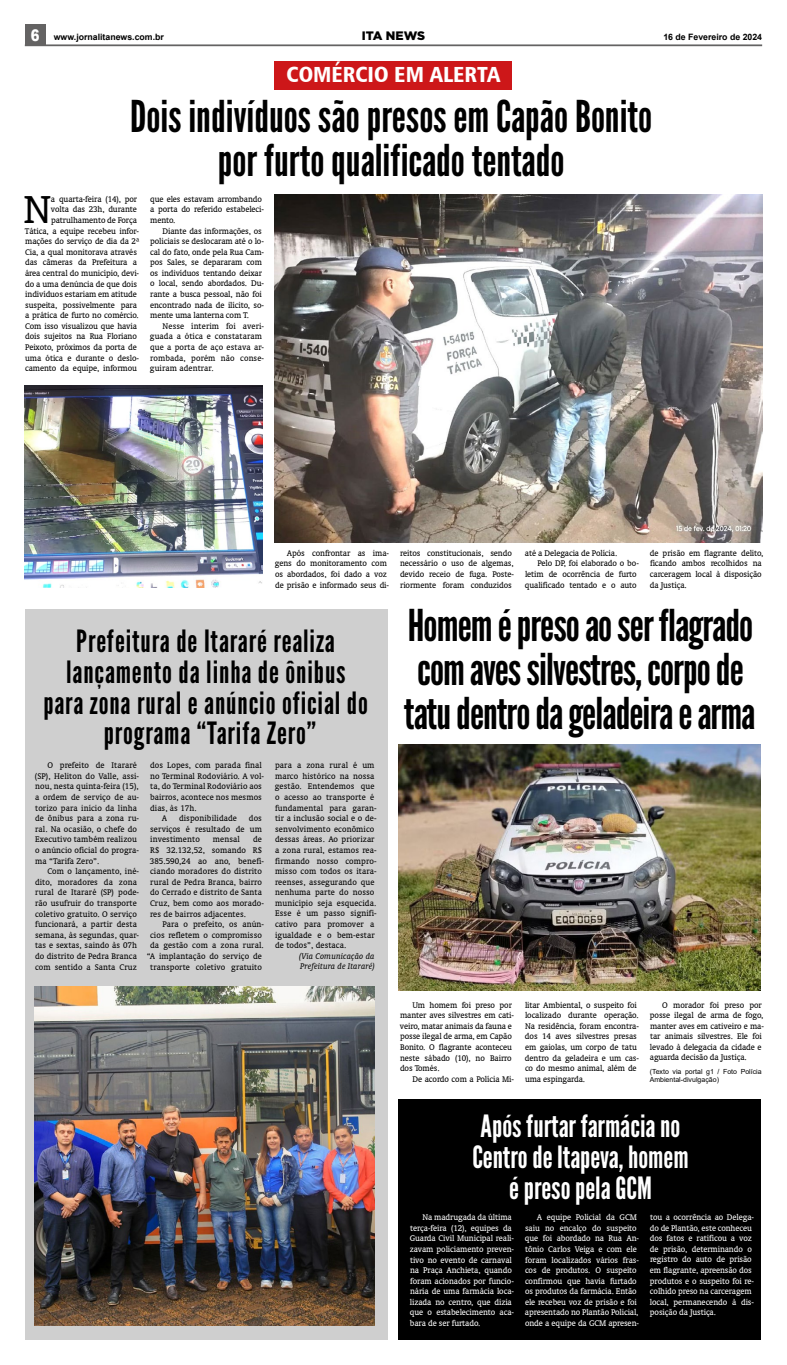
<style>
.page{position:relative;width:787px;height:1365px;background:#fff}
.page>*{position:absolute;margin:0;border:0;box-sizing:border-box;transform-origin:0 0}
.t1{font:44.1px "Oranda BT";color:#000}
.t2{font:43.75px/43.8px "League Gothic";letter-spacing:-.02em;color:#000;text-align:center}
.t3{font:43.75px/43.8px "League Gothic";color:#000;text-align:center}
.t4{font:30.62px/30.6px "League Gothic";letter-spacing:.03em;color:#000;text-align:center}
.t5{font:30.62px/30.6px "League Gothic";color:#fff;text-align:center}
.t6{font:21.88px "Humanist 777 BT Black Condensed B";color:#fff}
.t7{font:900 12.25px "Gotham";color:#000}
.t8{font:9.19px/10.6px "Oranda BT";letter-spacing:-.01em;color:#000}
.t9{font:9.19px/10.6px "Oranda BT";letter-spacing:.01em;color:#000}
.t10{font:9.19px/10.6px "Oranda BT";letter-spacing:-.01em;color:#fff}
.t11{font:italic 9.19px/10.6px "Oranda BT";letter-spacing:.01em;color:#000}
.t12{font:700 8.75px "Arial";color:#000}
.t13{font:7px/8.4px "Arial";color:#000}
.s1{font-weight:900;font-size:16.1px;color:#fff}
</style>
<div class="page">
<div style="left:398px;top:1099px;width:363px;height:240px;background:#000"></div>
<div style="left:25px;top:609px;width:362px;height:730px;background:#cfcfcf"></div>
<div style="left:25px;top:25px;width:20px;height:21px;background:#646363"></div>
<hr style="left:25px;top:44px;width:736px;height:2px;background:#646363">
<img style="left:35px;top:986px;width:340px;height:339px">
<img style="left:398px;top:744px;width:362px;height:246px">
<div style="left:274px;top:61px;width:238px;height:28px;background:#cd1719"></div>
<img style="left:25px;top:385px;width:237px;height:202px">
<img style="left:274px;top:195px;width:487px;height:347px">
<p class="t12" style="left:31px;top:30px;width:135px"><span class="s1">6</span> www.jornalitanews.com.br</p>
<h3 class="t7" style="left:361px;top:29px;width:65px">ITA NEWS</h3>
<p class="t12" style="left:663px;top:30px;width:100px">16 de Fevereiro de 2024</p>
<h3 class="t6" style="left:286px;top:61px;width:215px">COMÉRCIO EM ALERTA</h3>
<h2 class="t3" style="left:130px;top:95px;width:523px">Dois indivíduos são presos em Capão Bonito por furto qualificado tentado</h2>
<p class="t8" style="left:25px;top:193px;width:116px;text-align:right">a quarta-feira (14), por<br>volta das 23h, durante patrulhamento de Força<br>Tática, a equipe recebeu infor&shy;mações do serviço de dia da 2ª<br>Cia, a qual monitorava através das câmeras da Prefeitura a área central do município, devi&shy;do a uma denúncia de que dois indivíduos estariam em atitude suspeita, possivelmente para a prática de furto no comércio.<br>Com isso visualizou que havia dois sujeitos na Rua Floriano<br>Peixoto, próximos da porta de uma ótica e durante o deslo&shy;camento da equipe, informou</p>
<p class="t8" style="left:150px;top:193px;width:115px">que eles estavam arrombando a porta do referido estabeleci&shy;mento.</p>
<h1 class="t1" style="left:24px;top:184px;width:29px">N</h1>
<p class="t8" style="left:150px;top:225px;width:115px;text-indent:12px">Diante das informações, os policiais se deslocaram até o lo&shy;cal do fato, onde pela Rua Cam&shy;pos Sales, se depararam com os indivíduos tentando deixar o local, sendo abordados. Du&shy;rante a busca pessoal, não foi encontrado nada de ilícito, so&shy;mente uma lanterna com T.</p>
<p class="t9" style="left:150px;top:320px;width:116px;text-indent:13px">Nesse ínterim foi averi&shy;guada a ótica e constataram que a porta de aço estava ar&shy;rombada, porém não conse&shy;guiram adentrar.</p>
<p class="t8" style="left:275px;top:547px;width:116px;text-indent:12px">Após confrontar as ima&shy;gens do monitoramento com os abordados, foi dado a voz de prisão e informado seus di-</p>
<p class="t8" style="left:400px;top:547px;width:115px">reitos constitucionais, sendo necessário o uso de algemas, devido receio de fuga. Poste&shy;riormente foram conduzidos</p>
<p class="t8" style="left:524px;top:547px;width:94px">até a Delegacia de Polícia.</p>
<p class="t8" style="left:537px;top:558px;width:103px">Pelo DP, foi elaborado o bo-</p>
<p class="t8" style="left:525px;top:568px;width:113px">letim de ocorrência de furto</p>
<p class="t8" style="left:524px;top:579px;width:113px">qualificado tentado e o auto</p>
<p class="t8" style="left:649px;top:547px;width:115px">de prisão em flagrante delito, ficando ambos recolhidos na carceragem local à disposição da Justiça.</p>
<h3 class="t4" style="left:44px;top:626px;width:326px">Prefeitura de Itararé realiza lançamento da linha de ônibus para zona rural e anúncio oficial do programa “Tarifa Zero”</h3>
<p class="t9" style="left:35px;top:760px;width:106px;text-indent:12px">O prefeito de Itararé (SP), Heliton do Valle, assi&shy;nou, nesta quinta-feira (15), a ordem de serviço de au&shy;torizo para início da linha de ônibus para a zona ru&shy;ral. Na ocasião, o chefe do<br>Executivo também realizou o anúncio oficial do progra&shy;ma “Tarifa Zero”.</p>
<p class="t9" style="left:35px;top:865px;width:105px;text-indent:12px">Com o lançamento, iné&shy;dito, moradores da zona rural de Itararé (SP) pode&shy;rão usufruir do transporte coletivo gratuito. O serviço funcionará, a partir desta semana, às segundas, quar&shy;tas e sextas, saindo às 07h do distrito de Pedra Branca com sentido a Santa Cruz</p>
<p class="t9" style="left:275px;top:760px;width:103px">para a zona rural é um marco histórico na nossa gestão. Entendemos que o acesso ao transporte é fundamental para garan&shy;tir a inclusão social e o de&shy;senvolvimento econômico dessas áreas. Ao priorizar a zona rural, estamos rea&shy;firmando nosso compro&shy;misso com todos os itara&shy;reenses, assegurando que nenhuma parte do nosso município seja esquecida.<br>Esse é um passo signifi&shy;cativo para promover a igualdade e o bem-estar de todos”, destaca.</p>
<p class="t11" style="left:299px;top:950px;width:77px">(Via Comunicação da<br>Prefeitura de Itararé)</p>
<p class="t9" style="left:150px;top:760px;width:113px">dos Lopes, com parada final</p>
<p class="t9" style="left:150px;top:770px;width:115px">no Terminal Rodoviário. A vol-</p>
<p class="t9" style="left:150px;top:781px;width:113px">ta, do Terminal Rodoviário aos</p>
<p class="t9" style="left:150px;top:791px;width:113px">bairros, acontece nos mesmos</p>
<p class="t9" style="left:150px;top:802px;width:48px">dias, às 17h.</p>
<p class="t8" style="left:162px;top:812px;width:7px">A</p>
<p class="t9" style="left:179px;top:812px;width:59px">disponibilidade</p>
<p class="t8" style="left:150px;top:812px;width:113px;text-align:justify;text-indent:99px">dos serviços é resultado de um investimento</p>
<p class="t9" style="left:150px;top:834px;width:116px;text-indent:103px">de<br>R$ 32.132,52, somando R$<br>385.590,24 ao ano, benefi&shy;ciando moradores do distrito rural de Pedra Branca, bairro do Cerrado e distrito de Santa<br>Cruz, bem como aos morado&shy;res de bairros adjacentes.</p>
<p class="t9" style="left:147px;top:918px;width:119px;text-align:right">Para o prefeito, os anún&shy;cios refletem o compromisso da gestão com a zona rural. “A implantação do serviço de transporte coletivo gratuito</p>
<p class="t8" style="left:213px;top:834px;width:28px">mensal</p>
<h2 class="t2" style="left:404px;top:604px;width:353px">Homem é preso ao ser flagrado com aves silvestres, corpo de tatu dentro da geladeira e arma</h2>
<p class="t8" style="left:524px;top:999px;width:115px">litar Ambiental, o suspeito foi localizado durante operação.<br>Na residência, foram encontra&shy;dos 14 aves silvestres presas em gaiolas, um corpo de tatu dentro da geladeira e um cas&shy;co do mesmo animal, além de uma espingarda.</p>
<p class="t8" style="left:649px;top:999px;width:115px;text-indent:12px">O morador foi preso por posse ilegal de arma de fogo, manter aves em cativeiro e ma&shy;tar animais silvestres. Ele foi levado à delegacia da cidade e aguarda decisão da Justiça.</p>
<h3 class="t5" style="left:472px;top:1111px;width:218px">Após furtar farmácia no<br>Centro de Itapeva, homem é preso pela GCM</h3>
<p class="t10" style="left:409px;top:1211px;width:106px;text-indent:13px">Na madrugada da última terça-feira (12), equipes da<br>Guarda Civil Municipal reali&shy;zavam policiamento preven&shy;tivo no evento de carnaval na Praça Anchieta, quando foram acionados por funcio&shy;nária de uma farmácia loca&shy;lizada no centro, que dizia que o estabelecimento aca&shy;bara de ser furtado.</p>
<p class="t10" style="left:524px;top:1211px;width:115px;text-indent:12px">A equipe Policial da GCM saiu no encalço do suspeito que foi abordado na Rua An&shy;tônio Carlos Veiga e com ele foram localizados vários fras&shy;cos de produtos. O suspeito confirmou que havia furtado os produtos da farmácia. Então ele recebeu voz de prisão e foi apresentado no Plantão Policial, onde a equipe da GCM apresen-</p>
<p class="t10" style="left:649px;top:1211px;width:105px">tou a ocorrência ao Delega&shy;do de Plantão, este conheceu dos fatos e ratificou a voz de prisão, determinando o registro do auto de prisão em flagrante, apreensão dos produtos e o suspeito foi re&shy;colhido preso na carceragem local, permanecendo à dis&shy;posição da Justiça.</p>
<p class="t8" style="left:400px;top:999px;width:115px;text-indent:12px">Um homem foi preso por manter aves silvestres em cati&shy;veiro, matar animais da fauna e posse ilegal de arma, em Capão<br>Bonito. O flagrante aconteceu neste sábado (10), no Bairro dos Tomés.</p>
<p class="t8" style="left:412px;top:1073px;width:103px">De acordo com a Polícia Mi-</p>
<p class="t13" style="left:649px;top:1067px;width:113px">(Texto via portal g1 / Foto Polícia<br>Ambiental-divulgação)</p>
</div>
